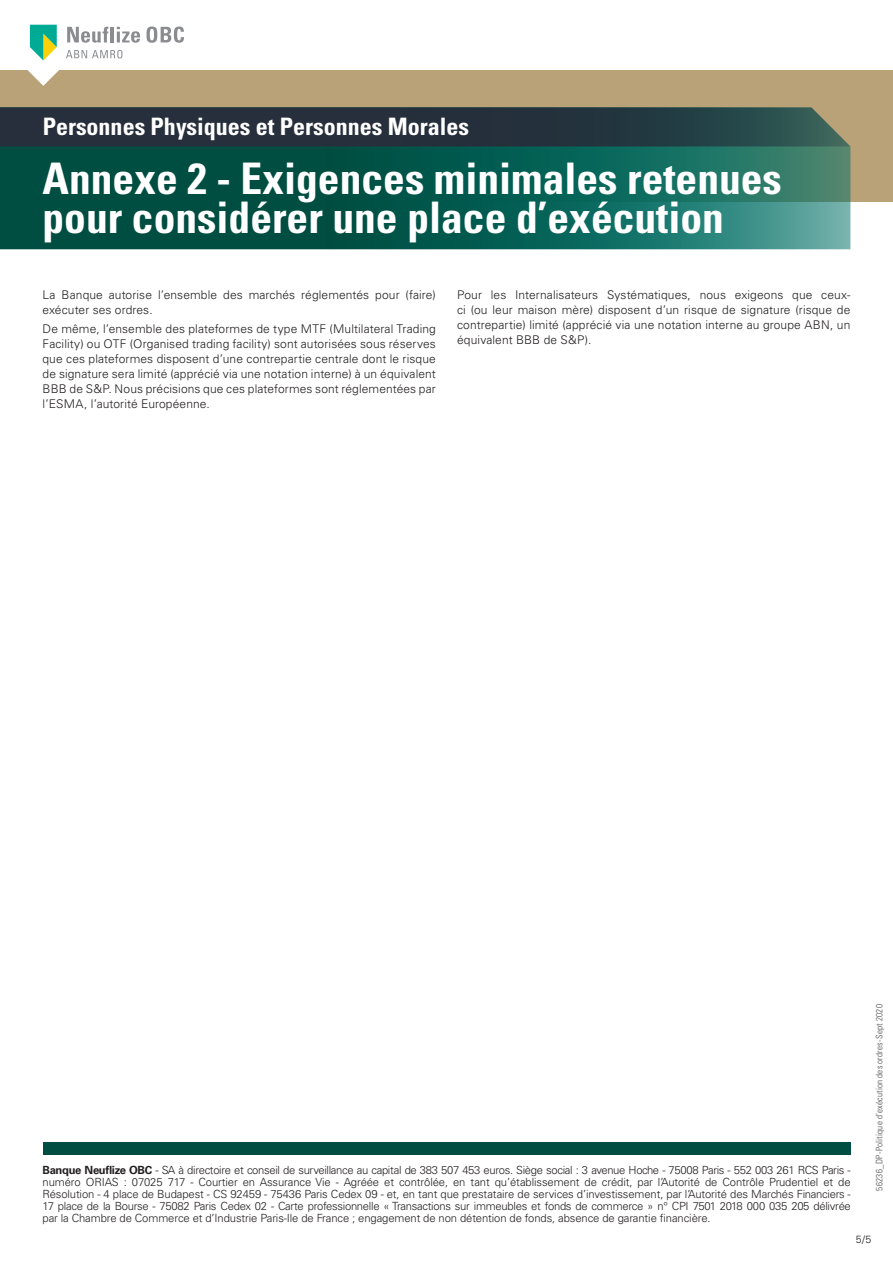
<style>
.page{position:relative;width:893px;height:1263px;background:#fff}
.page>*{position:absolute;margin:0;border:0;box-sizing:border-box;transform-origin:0 0}
.t1{font:700 condensed 43.5px/39px "Univers LT Std";color:#fff}
.t2{font:700 condensed 24px "Univers LT Std";color:#fff}
.t3{font:300 12px/15px "Univers LT Std";letter-spacing:.01em;color:#231f20;text-align:justify}
.t4{font:300 11.25px/12px "Univers LT Std";letter-spacing:-.01em;color:#231f20;text-align:justify}
.t5{font:300 10.5px "Univers LT Std";color:#231f20}
.t6{font:300 condensed 9px "Univers LT Std";letter-spacing:.03em;color:#4b4c4d}
.s1{font-weight:700}
</style>
<div class="page">
<div style="left:0;top:70px;width:893px;height:131px;background:#b9a278"></div>
<svg style="left:0;top:146px;width:850px;height:103px;background:#0e6054"></svg>
<svg style="left:0;top:107px;width:850px;height:39px;background:#2a3940"></svg>
<svg style="left:27px;top:25px;width:113px;height:61px"></svg>
<svg style="left:147px;top:27px;width:37px;height:16px"></svg>
<div style="left:43px;top:1142px;width:807px;height:12px;background:#004d41"></div>
<h2 class="t2" style="left:43px;top:112px;width:428px">Personnes Physiques et Personnes Morales</h2>
<h1 class="t1" style="left:43px;top:159px;width:741px">Annexe 2 - Exigences minimales retenues pour considérer une place d’exécution</h1>
<p class="t3" style="left:43px;top:287px;width:395px">La Banque autorise l’ensemble des marchés réglementés pour (faire) exécuter ses ordres.</p>
<p class="t3" style="left:43px;top:321px;width:395px">De même, l’ensemble des plateformes de type MTF (Multilateral Trading Facility) ou OTF (Organised trading facility) sont autorisées sous réserves que ces plateformes disposent d’une contrepartie centrale dont le risque de signature sera limité (apprécié via une notation interne) à un équivalent BBB de S&amp;P. Nous précisions que ces plateformes sont réglementées par l’ESMA, l’autorité Européenne.</p>
<p class="t3" style="left:457px;top:287px;width:395px">Pour les Internalisateurs Systématiques, nous exigeons que ceux&shy;ci (ou leur maison mère) disposent d’un risque de signature (risque de contrepartie) limité (apprécié via une notation interne au groupe ABN, un équivalent BBB de S&amp;P).</p>
<p class="t4" style="left:43px;top:1164px;width:810px"><span class="s1">Banque Neuflize OBC</span> - SA à directoire et conseil de surveillance au capital de 383 507 453 euros. Siège social : 3 avenue Hoche - 75008 Paris - 552 003 261 RCS Paris - numéro ORIAS : 07025 717 - Courtier en Assurance Vie - Agréée et contrôlée, en tant qu’établissement de crédit, par l’Autorité de Contrôle Prudentiel et de Résolution - 4 place de Budapest - CS 92459 - 75436 Paris Cedex 09 - et, en tant que prestataire de services d’investissement, par l’Autorité des Marchés Financiers - 17 place de la Bourse - 75082 Paris Cedex 02 - Carte professionnelle « Transactions sur immeubles et fonds de commerce » n° CPI 7501 2018 000 035 205 délivrée par la Chambre de Commerce et d’Industrie Paris-Ile de France ; engagement de non détention de fonds, absence de garantie financière.</p>
<p class="t6" style="left:874px;top:1191px;width:188px;rotate:-90deg">56236_DP-Politique d’exécution des ordres-Sept 2020</p>
<p class="t5" style="left:856px;top:1233px;width:17px">5/5</p>
</div>
